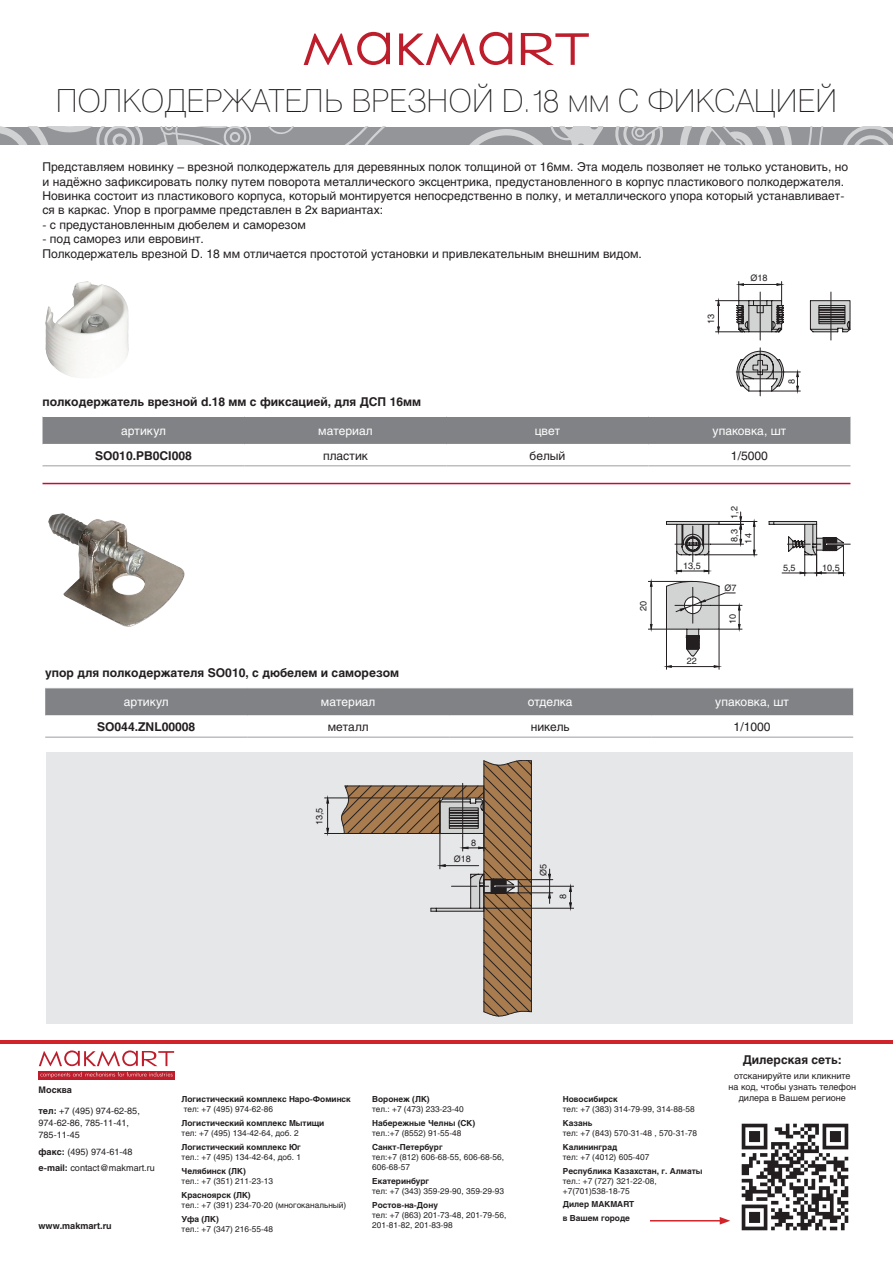
<style>
.page{position:relative;width:893px;height:1263px;background:#fff}
.page>*{position:absolute;margin:0;border:0;box-sizing:border-box;transform-origin:0 0}
.артикулы{font:31.5px "Helios Thin C";color:#231f20}
.t1{font:12px/14.4px "Helios";color:#231f20}
.артикулы-2{font:700 12px "Helios";color:#231f20}
.t2{font:12px "Helios";color:#fff}
.схемы{font:9px/12px "Helios";color:#231f20}
.t3{font:700 9px "Helios";color:#231f20}
.схемы-2{font:9px "Arial";color:#231f20}
.t4{font:8.25px/9.9px "Helios";color:#231f20}
.t5{font:700 8.25px/13.5px "Helios";color:#231f20}
.s1{font-family:"Arial"}
.s2{font-family:"Helios"}
.s3{font-weight:700}
</style>
<div class="page">
<div style="left:0;top:127px;width:893px;height:18px;background:#939598"></div>
<svg style="left:0;top:127px;width:385px;height:18px"></svg>
<svg style="left:843px;top:127px;width:50px;height:18px"></svg>
<svg style="left:615px;top:127px;width:208px;height:18px"></svg>
<svg style="left:469px;top:127px;width:134px;height:18px"></svg>
<svg style="left:399px;top:32px;width:113px;height:33px"></svg>
<svg style="left:304px;top:32px;width:86px;height:33px"></svg>
<svg style="left:521px;top:33px;width:68px;height:32px"></svg>
<img style="left:741px;top:1123px;width:108px;height:108px">
<div style="left:39px;top:1071px;width:136px;height:8px;background:#be1d2c"></div>
<svg style="left:40px;top:1072px;width:133px;height:6px"></svg>
<svg style="left:39px;top:1050px;width:135px;height:16px"></svg>
<hr style="left:0;top:1040px;width:893px;height:3px;background:#d1232a">
<hr style="left:650px;top:1220px;width:72px;height:1px;background:#d1232a">
<svg style="left:720px;top:1217px;width:10px;height:7px"></svg>
<div style="left:46px;top:752px;width:806px;height:272px;background:#e6e7e9"></div>
<div style="left:43px;top:417px;width:807px;height:27px;background:#808285"></div>
<hr style="left:43px;top:465px;width:201px;height:1px;background:#a8a9ad">
<hr style="left:244px;top:465px;width:202px;height:1px;background:#a8a9ad">
<hr style="left:446px;top:465px;width:202px;height:1px;background:#a8a9ad">
<hr style="left:648px;top:465px;width:202px;height:1px;background:#a8a9ad">
<div style="left:45px;top:688px;width:808px;height:27px;background:#808285"></div>
<hr style="left:45px;top:737px;width:202px;height:1px;background:#a8a9ad">
<hr style="left:247px;top:737px;width:202px;height:1px;background:#a8a9ad">
<hr style="left:449px;top:737px;width:202px;height:1px;background:#a8a9ad">
<hr style="left:651px;top:737px;width:202px;height:1px;background:#a8a9ad">
<hr style="left:43px;top:483px;width:807px;height:1px;background:#c40c37">
<img style="left:45px;top:281px;width:83px;height:96px">
<img style="left:48px;top:513px;width:136px;height:113px">
<hr style="left:760px;top:348px;width:1px;height:48px;background:#231f20">
<svg style="left:715px;top:282px;width:135px;height:110px"></svg>
<hr style="left:666px;top:629px;width:1px;height:40px;background:#231f20">
<hr style="left:719px;top:629px;width:1px;height:40px;background:#231f20">
<hr style="left:671px;top:666px;width:43px;height:1px;background:#231f20">
<svg style="left:667px;top:665px;width:5px;height:3px"></svg>
<svg style="left:713px;top:665px;width:7px;height:3px"></svg>
<svg style="left:666px;top:512px;width:77px;height:62px"></svg>
<hr style="left:719px;top:521px;width:38px;height:1px;background:#231f20">
<hr style="left:704px;top:554px;width:53px;height:1px;background:#231f20">
<svg style="left:753px;top:522px;width:3px;height:33px"></svg>
<svg style="left:768px;top:521px;width:82px;height:55px"></svg>
<svg style="left:648px;top:580px;width:94px;height:77px"></svg>
<hr style="left:484px;top:908px;width:90px;height:1px;background:#231f20">
<hr style="left:521px;top:886px;width:53px;height:1px;background:#231f20">
<svg style="left:569px;top:885px;width:3px;height:24px"></svg>
<svg style="left:325px;top:760px;width:207px;height:256px"></svg>
<hr style="left:518px;top:879px;width:35px;height:1px;background:#231f20">
<hr style="left:518px;top:892px;width:35px;height:1px;background:#231f20">
<svg style="left:548px;top:869px;width:3px;height:34px"></svg>
<p class="артикулы" style="left:56px;top:82px;width:783px">ПОЛКОДЕРЖАТЕЛЬ ВРЕЗНОЙ D.18 мм С ФИКСАЦИЕЙ</p>
<p class="t1" style="left:43px;top:160px;width:807px">Представляем новинку – врезной полкодержатель для деревянных полок толщиной от 16мм. Эта модель позволяет не только установить, но и надёжно зафиксировать полку путем поворота металлического эксцентрика, предустановленного в корпус пластикового полкодержателя.<br>Новинка состоит из пластикового корпуса, который монтируется непосредственно в полку, и металлического упора который устанавливает&shy;ся в каркас. Упор в программе представлен в 2х вариантах:</p>
<p class="t1" style="left:43px;top:217px;width:265px">- с предустановленным дюбелем и саморезом</p>
<p class="t1" style="left:43px;top:232px;width:163px">- под саморез или евровинт.</p>
<p class="t1" style="left:43px;top:246px;width:601px">Полкодержатель врезной D. 18 мм отличается простотой установки и привлекательным внешним видом.</p>
<p class="артикулы-2" style="left:43px;top:395px;width:380px">полкодержатель врезной d.18 мм с фиксацией, для ДСП 16мм</p>
<p class="схемы" style="left:705px;top:324px;width:12px;rotate:-90deg">13</p>
<p class="схемы" style="left:751px;top:272px;width:19px"><span class="s1">Ø</span>18</p>
<p class="схемы" style="left:786px;top:384px;width:7px;rotate:-90deg">8</p>
<p class="t2" style="left:121px;top:424px;width:46px">артикул</p>
<p class="t2" style="left:318px;top:424px;width:56px">материал</p>
<p class="t2" style="left:535px;top:424px;width:27px">цвет</p>
<p class="t2" style="left:713px;top:424px;width:75px">упаковка, шт</p>
<p class="артикулы-2" style="left:95px;top:448px;width:98px">SO010.PB0CI008</p>
<p class="t1" style="left:323px;top:448px;width:46px">пластик</p>
<p class="t1" style="left:529px;top:448px;width:37px">белый</p>
<p class="t1" style="left:731px;top:448px;width:39px">1/5000</p>
<p class="схемы" style="left:728px;top:519px;width:14px;rotate:-90deg">1,2</p>
<p class="схемы" style="left:728px;top:542px;width:14px;rotate:-90deg">8,3</p>
<p class="схемы" style="left:742px;top:543px;width:12px;rotate:-90deg">14</p>
<p class="артикулы-2" style="left:45px;top:666px;width:355px">упор для полкодержателя SO010, с дюбелем и саморезом</p>
<p class="схемы" style="left:637px;top:611px;width:12px;rotate:-90deg">20</p>
<p class="схемы" style="left:683px;top:560px;width:19px">13,5</p>
<p class="схемы" style="left:783px;top:562px;width:14px">5,5</p>
<p class="схемы" style="left:822px;top:561px;width:19px">10,5</p>
<p class="схемы-2" style="left:724px;top:581px;width:14px">Ø<span class="s2">7</span></p>
<p class="схемы" style="left:687px;top:655px;width:12px">22</p>
<p class="схемы" style="left:727px;top:624px;width:12px;rotate:-90deg">10</p>
<p class="t2" style="left:124px;top:695px;width:46px">артикул</p>
<p class="t2" style="left:321px;top:695px;width:56px">материал</p>
<p class="t2" style="left:528px;top:695px;width:47px">отделка</p>
<p class="t2" style="left:715px;top:695px;width:75px">упаковка, шт</p>
<p class="артикулы-2" style="left:97px;top:720px;width:100px">SO044.ZNL00008</p>
<p class="t1" style="left:328px;top:720px;width:42px">металл</p>
<p class="t1" style="left:531px;top:720px;width:41px">никель</p>
<p class="t1" style="left:734px;top:720px;width:39px">1/1000</p>
<p class="схемы" style="left:313px;top:825px;width:19px;rotate:-90deg">13,5</p>
<p class="схемы" style="left:471px;top:836px;width:7px">8</p>
<p class="схемы" style="left:454px;top:853px;width:19px"><span class="s1">Ø</span>18</p>
<p class="схемы-2" style="left:538px;top:876px;width:14px;rotate:-90deg">Ø<span class="s2">5</span></p>
<p class="схемы" style="left:557px;top:899px;width:7px;rotate:-90deg">8</p>
<p class="t3" style="left:39px;top:1085px;width:35px">Москва</p>
<p class="схемы" style="left:39px;top:1105px;width:103px"><span class="s3">тел:</span> +7 (495) 974-62-85,<br>974-62-86, 785-11-41,<br>785-11-45</p>
<p class="схемы" style="left:39px;top:1143px;width:118px;line-height:16.2px"><span class="s3">факс:</span> (495) 974-61-48 <span class="s3">e-mail:</span> contact@makmart.ru</p>
<p class="t3" style="left:39px;top:1221px;width:75px">www.makmart.ru</p>
<p class="артикулы-2" style="left:743px;top:1053px;width:101px">Дилерская сеть:</p>
<p class="схемы" style="left:729px;top:1071px;width:129px;line-height:10.8px;text-align:center">отсканируйте или кликните на код, чтобы узнать телефон</p>
<p class="t5" style="left:182px;top:1092px;width:171px">Логистический комплекс Наро-Фоминск</p>
<p class="схемы" style="left:739px;top:1092px;width:109px">дилера в Вашем регионе</p>
<p class="t4" style="left:184px;top:1104px;width:91px">тел: +7 (495) 974-62-86</p>
<p class="t5" style="left:182px;top:1116px;width:144px">Логистический комплекс Мытищи</p>
<p class="t4" style="left:182px;top:1128px;width:119px">тел: +7 (495) 134-42-64, доб. 2</p>
<p class="t5" style="left:182px;top:1140px;width:121px">Логистический комплекс Юг</p>
<p class="t4" style="left:182px;top:1152px;width:121px">тел.: +7 (495) 134-42-64, доб. 1</p>
<p class="t5" style="left:182px;top:1164px;width:66px">Челябинск (ЛК)</p>
<p class="t4" style="left:182px;top:1176px;width:93px">тел.: +7 (351) 211-23-13</p>
<p class="t5" style="left:182px;top:1188px;width:71px">Красноярск (ЛК)</p>
<p class="t4" style="left:182px;top:1200px;width:166px">тел.: +7 (391) 234-70-20 (многоканальный)</p>
<p class="t5" style="left:182px;top:1212px;width:39px">Уфа (ЛК)</p>
<p class="t4" style="left:182px;top:1224px;width:93px">тел.: +7 (347) 216-55-48</p>
<p class="t5" style="left:563px;top:1092px;width:56px">Новосибирск</p>
<p class="t4" style="left:563px;top:1104px;width:133px">тел: +7 (383) 314-79-99, 314-88-58</p>
<p class="t5" style="left:563px;top:1116px;width:31px">Казань</p>
<p class="t4" style="left:563px;top:1128px;width:136px">тел: +7 (843) 570-31-48 , 570-31-78</p>
<p class="t5" style="left:563px;top:1140px;width:56px">Калининград</p>
<p class="t4" style="left:563px;top:1152px;width:88px">тел: +7 (4012) 605-407</p>
<p class="t5" style="left:563px;top:1164px;width:141px">Республика Казахстан, г. Алматы</p>
<p class="t4" style="left:563px;top:1176px;width:95px">тел.: +7 (727) 321-22-08, +7(701)538-18-75</p>
<p class="t5" style="left:563px;top:1197px;width:73px">Дилер MAKMART в Вашем городе</p>
<p class="t5" style="left:372px;top:1092px;width:59px">Воронеж (ЛК)</p>
<p class="t4" style="left:372px;top:1104px;width:93px">тел.: +7 (473) 233-23-40</p>
<p class="t5" style="left:372px;top:1116px;width:104px">Набережные Челны (СК)</p>
<p class="t4" style="left:372px;top:1128px;width:91px">тел.:+7 (8552) 91-55-48</p>
<p class="t5" style="left:372px;top:1140px;width:72px">Санкт-Петербург</p>
<p class="t4" style="left:372px;top:1152px;width:133px">тел:+7 (812) 606-68-55, 606-68-56,<br>606-68-57</p>
<p class="t5" style="left:372px;top:1174px;width:59px">Екатеринбург</p>
<p class="t4" style="left:372px;top:1186px;width:133px">тел: +7 (343) 359-29-90, 359-29-93</p>
<p class="t5" style="left:372px;top:1198px;width:67px">Ростов-на-Дону</p>
<p class="t4" style="left:372px;top:1210px;width:136px">тел: +7 (863) 201-73-48, 201-79-56,<br>201-81-82, 201-83-98</p>
</div>
